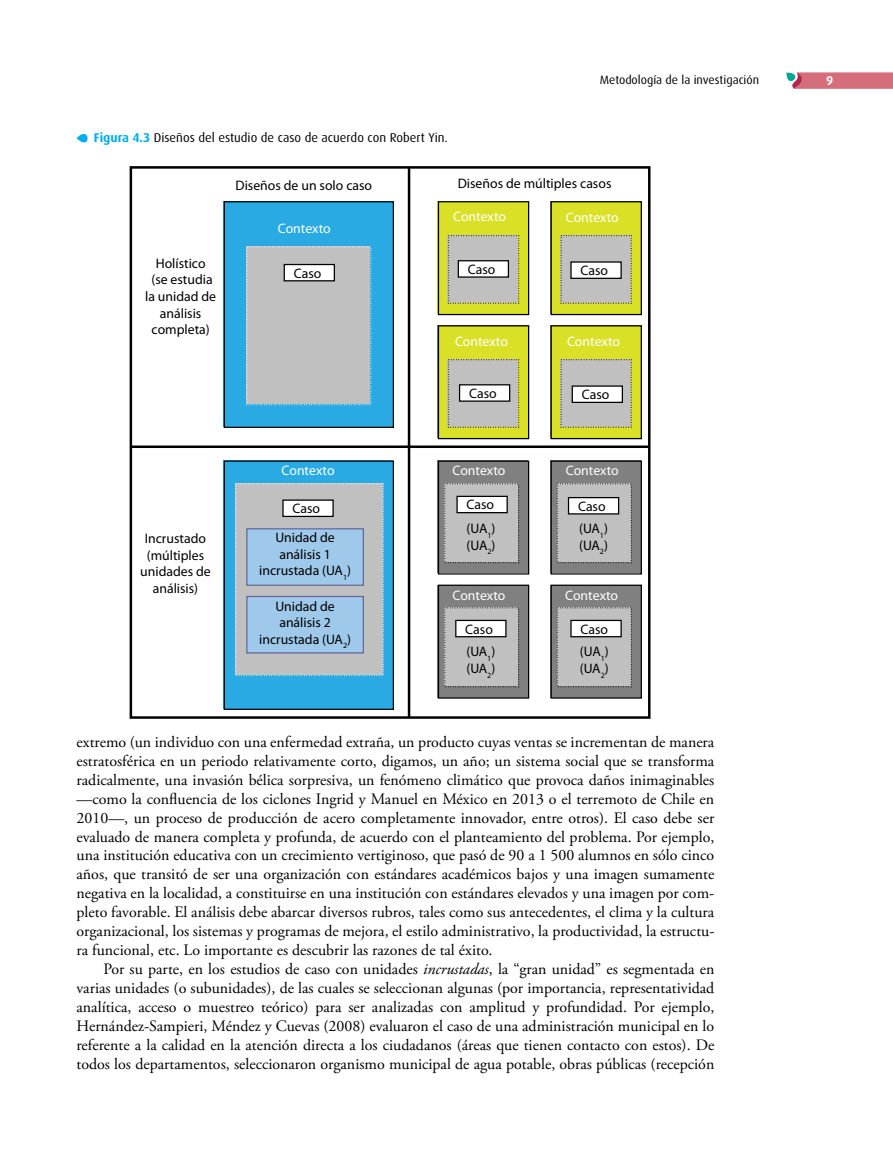
<style>
.page{position:relative;width:893px;height:1149px;background:#fff}
.page>*{position:absolute;margin:0;border:0;box-sizing:border-box;transform-origin:0 0}
.t1{font:15.9px/18.9px "Adobe Garamond Pro";color:#000;text-align:justify}
.t2{font:13.8px/16.5px "Myriad Pro";color:#000;text-align:center}
.t3{font:13.8px "Myriad Pro";color:#fff}
.t4{font:12.75px "Dax";color:#000}
.t5{font:700 12.75px "Dax";color:#fff}
.t6{font:12.45px "Times";letter-spacing:.085em;color:#fff}
.t7{font:12px "Dax";color:#000}
.s1{font-weight:700;color:#00aeef}
.s2{font-style:italic}
</style>
<div class="page">
<svg style="left:786px;top:72px;width:107px;height:17px;background:#d07985"></svg>
<svg style="left:77px;top:134px;width:11px;height:9px"></svg>
<div style="left:224px;top:201px;width:169px;height:225px;background:#29aae2"></div>
<div style="left:224px;top:201px;width:170px;height:227px;border:1px solid #000"></div>
<div style="left:246px;top:246px;width:124px;height:158px;background:#c1c0c0"></div>
<div style="left:246px;top:246px;width:125px;height:159px;border:1px dashed #fff"></div>
<div style="left:438px;top:325px;width:91px;height:114px;background:#d9e026;border:1px solid #000"></div>
<div style="left:448px;top:359px;width:70px;height:67px;background:#c1c0c0"></div>
<div style="left:551px;top:325px;width:91px;height:114px;background:#d9e026;border:1px solid #000"></div>
<div style="left:561px;top:359px;width:70px;height:67px;background:#c1c0c0"></div>
<div style="left:551px;top:201px;width:91px;height:114px;background:#d9e026;border:1px solid #000"></div>
<div style="left:561px;top:235px;width:70px;height:67px;background:#c1c0c0"></div>
<div style="left:438px;top:201px;width:90px;height:113px;background:#d9e026"></div>
<div style="left:438px;top:201px;width:91px;height:114px;border:1px solid #000"></div>
<div style="left:448px;top:235px;width:70px;height:67px;background:#c1c0c0"></div>
<div style="left:224px;top:460px;width:169px;height:248px;background:#29aae2"></div>
<div style="left:224px;top:460px;width:170px;height:249px;border:1px solid #000"></div>
<div style="left:235px;top:483px;width:148px;height:191px;background:#c1c0c0"></div>
<div style="left:235px;top:483px;width:149px;height:193px;border:1px dashed #fff"></div>
<div style="left:246px;top:528px;width:117px;height:56px;background:#9fc9eb"></div>
<div style="left:246px;top:528px;width:118px;height:57px;border:1px solid #669"></div>
<div style="left:246px;top:595px;width:117px;height:57px;background:#9fc9eb"></div>
<div style="left:246px;top:595px;width:118px;height:58px;border:1px solid #669"></div>
<div style="left:438px;top:460px;width:90px;height:113px;background:#808080"></div>
<div style="left:438px;top:460px;width:91px;height:114px;border:1px solid #000"></div>
<div style="left:444px;top:483px;width:74px;height:79px;background:#c1c0c0"></div>
<div style="left:438px;top:584px;width:90px;height:113px;background:#808080"></div>
<div style="left:438px;top:584px;width:91px;height:114px;border:1px solid #000"></div>
<div style="left:444px;top:607px;width:74px;height:79px;background:#c1c0c0"></div>
<div style="left:551px;top:584px;width:90px;height:113px;background:#808080"></div>
<div style="left:551px;top:584px;width:91px;height:114px;border:1px solid #000"></div>
<div style="left:557px;top:607px;width:74px;height:79px;background:#c1c0c0"></div>
<div style="left:551px;top:460px;width:90px;height:113px;background:#808080"></div>
<div style="left:551px;top:460px;width:91px;height:114px;border:1px solid #000"></div>
<div style="left:557px;top:483px;width:74px;height:79px;background:#c1c0c0"></div>
<hr style="left:131px;top:445px;width:518px;height:3px;background:#000">
<hr style="left:408px;top:167px;width:2px;height:550px;background:#000">
<div style="left:284px;top:264px;width:51px;height:17px;background:#fff;border:1px solid #000"></div>
<div style="left:458px;top:260px;width:51px;height:17px;background:#fff;border:1px solid #000"></div>
<div style="left:570px;top:261px;width:52px;height:18px;background:#fff;border:1px solid #000"></div>
<div style="left:459px;top:384px;width:51px;height:17px;background:#fff;border:1px solid #000"></div>
<div style="left:572px;top:385px;width:51px;height:18px;background:#fff;border:1px solid #000"></div>
<div style="left:282px;top:499px;width:52px;height:18px;background:#fff;border:1px solid #000"></div>
<div style="left:456px;top:495px;width:52px;height:18px;background:#fff;border:1px solid #000"></div>
<div style="left:568px;top:497px;width:51px;height:17px;background:#fff;border:1px solid #000"></div>
<div style="left:455px;top:619px;width:51px;height:18px;background:#fff;border:1px solid #000"></div>
<div style="left:570px;top:619px;width:52px;height:18px;background:#fff;border:1px solid #000"></div>
<div style="left:130px;top:166px;width:520px;height:552px;border:3px solid #000"></div>
<p class="t4" style="left:94px;top:131px;width:355px"><span class="s1">Figura 4.3</span> Diseños del estudio de caso de acuerdo con Robert Yin.</p>
<p class="t7" style="left:600px;top:73px;width:161px">Metodología de la investigación</p>
<p class="t5" style="left:826px;top:73px;width:9px">9</p>
<p class="t2" style="left:145px;top:255px;width:73px">Holístico<br>(se estudia la unidad de análisis completa)</p>
<p class="t2" style="left:235px;top:178px;width:138px">Diseños de un solo caso</p>
<p class="t3" style="left:278px;top:221px;width:54px">Contexto</p>
<p class="t2" style="left:294px;top:265px;width:29px">Caso</p>
<p class="t2" style="left:458px;top:175px;width:155px">Diseños de múltiples casos</p>
<p class="t3" style="left:453px;top:209px;width:54px">Contexto</p>
<p class="t3" style="left:566px;top:209px;width:54px">Contexto</p>
<p class="t6" style="left:458px;top:215px;width:55px">Contexto</p>
<p class="t2" style="left:468px;top:261px;width:29px">Caso</p>
<p class="t2" style="left:580px;top:262px;width:29px">Caso</p>
<p class="t3" style="left:455px;top:333px;width:54px">Contexto</p>
<p class="t3" style="left:567px;top:333px;width:54px">Contexto</p>
<p class="t2" style="left:469px;top:385px;width:29px">Caso</p>
<p class="t2" style="left:582px;top:386px;width:29px">Caso</p>
<p class="t3" style="left:282px;top:463px;width:54px">Contexto</p>
<p class="t3" style="left:453px;top:463px;width:54px">Contexto</p>
<p class="t3" style="left:566px;top:463px;width:54px">Contexto</p>
<p class="t2" style="left:292px;top:500px;width:29px">Caso</p>
<p class="t2" style="left:467px;top:496px;width:29px">Caso</p>
<p class="t2" style="left:578px;top:498px;width:29px">Caso</p>
<p class="t2" style="left:140px;top:530px;width:72px">Incrustado (múltiples unidades de análisis)</p>
<p class="t2" style="left:259px;top:529px;width:93px">Unidad de análisis 1 incrustada (UA<sub>1</sub>)</p>
<p class="t2" style="left:259px;top:598px;width:93px">Unidad de análisis 2 incrustada (UA<sub>2</sub>)</p>
<p class="t2" style="left:467px;top:520px;width:30px;text-align:left">(UA<sub>1</sub>) (UA<sub>2</sub>)</p>
<p class="t2" style="left:579px;top:520px;width:30px;text-align:left">(UA<sub>1</sub>) (UA<sub>2</sub>)</p>
<p class="t3" style="left:453px;top:587px;width:54px">Contexto</p>
<p class="t3" style="left:565px;top:587px;width:54px">Contexto</p>
<p class="t2" style="left:465px;top:620px;width:29px">Caso</p>
<p class="t2" style="left:580px;top:620px;width:29px">Caso</p>
<p class="t2" style="left:466px;top:643px;width:30px;text-align:left">(UA<sub>1</sub>) (UA<sub>2</sub>)</p>
<p class="t2" style="left:580px;top:643px;width:30px;text-align:left">(UA<sub>1</sub>) (UA<sub>2</sub>)</p>
<p class="t1" style="left:77px;top:732px;width:639px">extremo (un individuo con una enfermedad extraña, un producto cuyas ventas se incrementan de manera estratosférica en un periodo relativamente corto, digamos, un año; un sistema social que se transforma radicalmente, una invasión bélica sorpresiva, un fenómeno climático que provoca daños inimaginables —como la confluencia de los ciclones Ingrid y Manuel en México en 2013 o el terremoto de Chile en 2010—, un proceso de producción de acero completamente innovador, entre otros). El caso debe ser evaluado de manera completa y profunda, de acuerdo con el planteamiento del problema. Por ejemplo, una institución educativa con un crecimiento vertiginoso, que pasó de 90 a 1 500 alumnos en sólo cinco años, que transitó de ser una organización con estándares académicos bajos y una imagen sumamente negativa en la localidad, a constituirse en una institución con estándares elevados y una imagen por com&shy;pleto favorable. El análisis debe abarcar diversos rubros, tales como sus antecedentes, el clima y la cultura organizacional, los sistemas y programas de mejora, el estilo administrativo, la productividad, la estructu&shy;ra funcional, etc. Lo importante es descubrir las razones de tal éxito.</p>
<p class="t1" style="left:77px;top:959px;width:639px;text-indent:27px">Por su parte, en los estudios de caso con unidades <span class="s2">incrustadas</span>, la “gran unidad” es segmentada en varias unidades (o subunidades), de las cuales se seleccionan algunas (por importancia, representatividad analítica, acceso o muestreo teórico) para ser analizadas con amplitud y profundidad. Por ejemplo, Hernández-Sampieri, Méndez y Cuevas (2008) evaluaron el caso de una administración municipal en lo referente a la calidad en la atención directa a los ciudadanos (áreas que tienen contacto con estos). De todos los departamentos, seleccionaron organismo municipal de agua potable, obras públicas (recepción</p>
</div>
